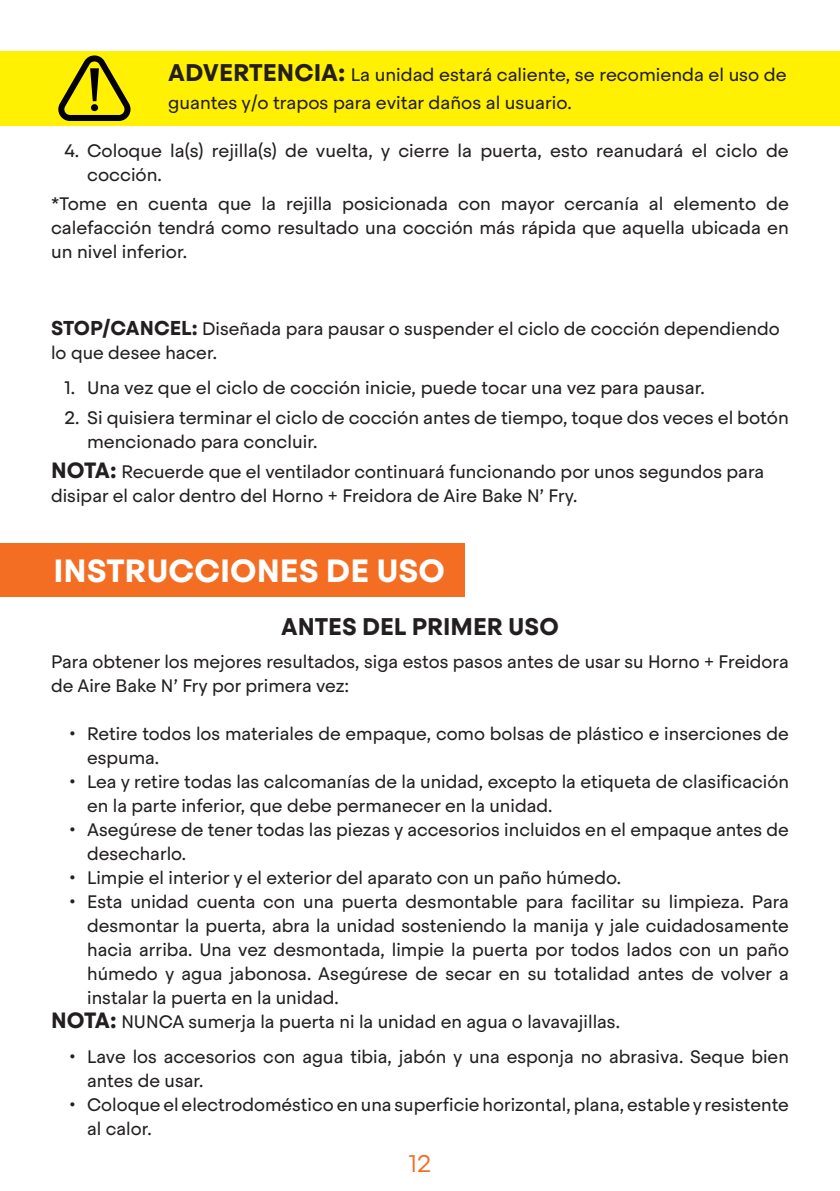
<style>
.page{position:relative;width:840px;height:1191px;background:#fff}
.page>*{position:absolute;margin:0;border:0;box-sizing:border-box;transform-origin:0 0}
.t1{font:700 32px "Steradian";color:#fff}
.Numbers{font:700 24px "Steradian";color:#231f20}
.t2{font:300 24px "Steradian";color:#f36e23}
.Numbers-2{font:18px/24px "Steradian";color:#231f20}
.s1{font-weight:700;font-size:24px}
.s2{font-weight:700;font-size:20px}
.s3{font-weight:700;font-size:22px}
</style>
<div class="page">
<div style="left:0;top:51px;width:839px;height:74px;background:#fff101"></div>
<div style="left:0;top:544px;width:464px;height:53px;background:#f36e23"></div>
<svg style="left:58px;top:55px;width:73px;height:66px"></svg>
<div style="left:91px;top:104px;width:7px;height:7px;background:#000002;border-radius:50%"></div>
<p class="Numbers-2" style="left:168px;top:60px;width:619px;line-height:28px"><span class="s1">ADVERTENCIA:</span> La unidad estará caliente, se recomienda el uso de guantes y/o trapos para evitar daños al usuario.</p>
<p class="Numbers-2" style="left:87px;top:138px;width:703px;text-indent:-23px">4. Coloque la(s) rejilla(s) de vuelta, y cierre la puerta, esto reanudará el ciclo de cocción.</p>
<p class="Numbers-2" style="left:51px;top:192px;width:739px;text-align:justify">*Tome en cuenta que la rejilla posicionada con mayor cercanía al elemento de calefacción tendrá como resultado una cocción más rápida que aquella ubicada en un nivel inferior.</p>
<p class="Numbers-2" style="left:51px;top:316px;width:729px"><span class="s2">STOP/CANCEL:</span> Diseñada para pausar o suspender el ciclo de cocción dependiendo lo que desee hacer.</p>
<p class="Numbers-2" style="left:64px;top:376px;width:641px">1. Una vez que el ciclo de cocción inicie, puede tocar una vez para pausar.</p>
<p class="Numbers-2" style="left:87px;top:405px;width:703px;text-indent:-23px">2. Si quisiera terminar el ciclo de cocción antes de tiempo, toque dos veces el botón mencionado para concluir.</p>
<p class="Numbers-2" style="left:51px;top:459px;width:714px"><span class="s3">NOTA:</span> Recuerde que el ventilador continuará funcionando por unos segundos para disipar el calor dentro del Horno + Freidora de Aire Bake N’ Fry.</p>
<p class="t1" style="left:53px;top:550px;width:393px">INSTRUCCIONES DE USO</p>
<p class="Numbers" style="left:281px;top:611px;width:279px">ANTES DEL PRIMER USO</p>
<p class="Numbers-2" style="left:51px;top:649px;width:738px">Para obtener los mejores resultados, siga estos pasos antes de usar su Horno + Freidora de Aire Bake N’ Fry por primera vez:</p>
<p class="Numbers-2" style="left:87px;top:721px;width:702px;text-indent:-18px">• Retire todos los materiales de empaque, como bolsas de plástico e inserciones de espuma.</p>
<p class="Numbers-2" style="left:87px;top:769px;width:703px;text-indent:-18px">• Lea y retire todas las calcomanías de la unidad, excepto la etiqueta de clasificación en la parte inferior, que debe permanecer en la unidad.</p>
<p class="Numbers-2" style="left:87px;top:817px;width:703px;text-indent:-18px">• Asegúrese de tener todas las piezas y accesorios incluidos en el empaque antes de desecharlo.</p>
<p class="Numbers-2" style="left:69px;top:865px;width:553px">• Limpie el interior y el exterior del aparato con un paño húmedo.</p>
<p class="Numbers-2" style="left:87px;top:889px;width:703px;text-align:justify;text-indent:-18px">• Esta unidad cuenta con una puerta desmontable para facilitar su limpieza. Para desmontar la puerta, abra la unidad sosteniendo la manija y jale cuidadosamente hacia arriba. Una vez desmontada, limpie la puerta por todos lados con un paño húmedo y agua jabonosa. Asegúrese de secar en su totalidad antes de volver a instalar la puerta en la unidad.</p>
<p class="Numbers-2" style="left:51px;top:1009px;width:570px"><span class="s3">NOTA:</span> NUNCA sumerja la puerta ni la unidad en agua o lavavajillas.</p>
<p class="Numbers-2" style="left:87px;top:1045px;width:703px;text-indent:-18px">• Lave los accesorios con agua tibia, jabón y una esponja no abrasiva. Seque bien antes de usar.</p>
<p class="Numbers-2" style="left:87px;top:1093px;width:703px;text-indent:-18px">• Coloque el electrodoméstico en una superficie horizontal, plana, estable y resistente al calor.</p>
<h2 class="t2" style="left:408px;top:1149px;width:24px">12</h2>
</div>
